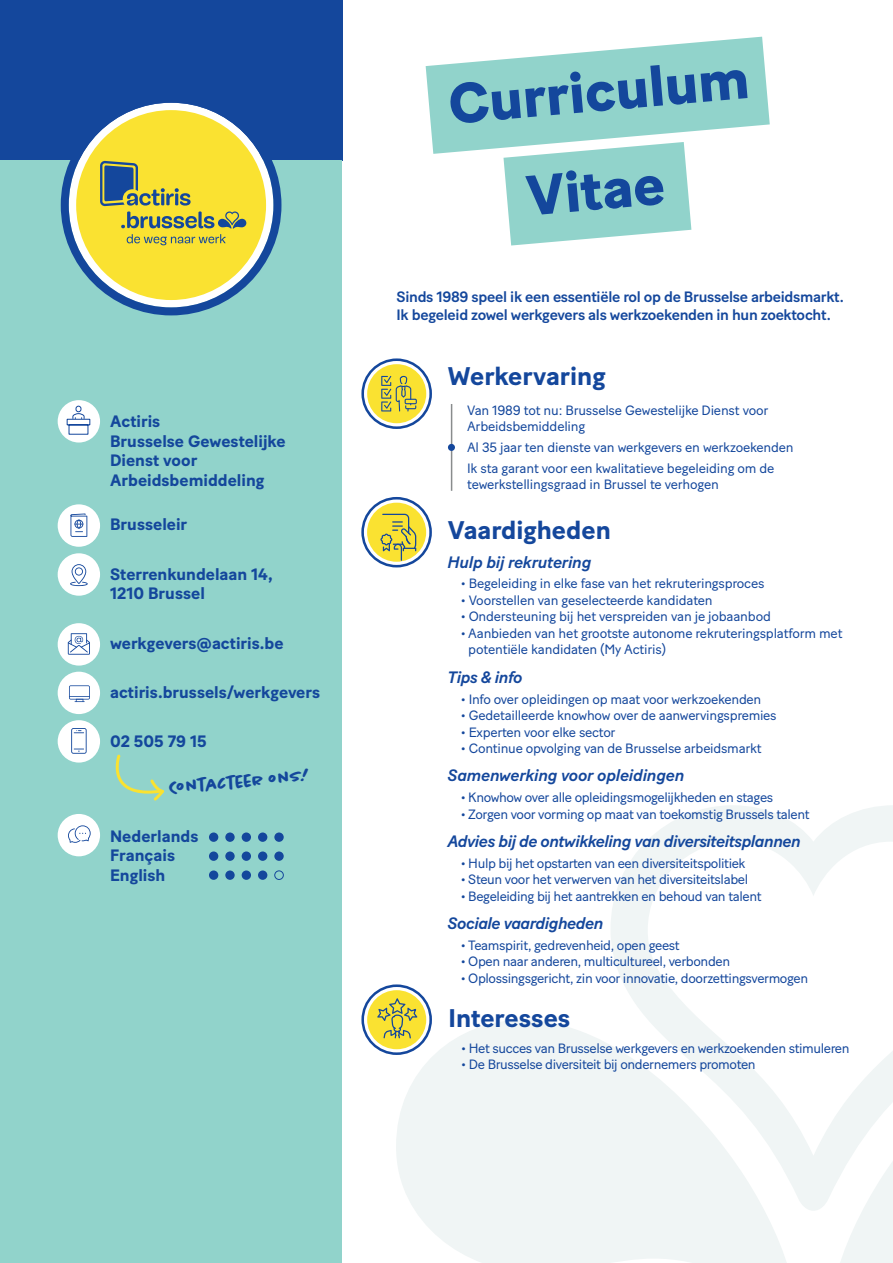
<style>
.page{position:relative;width:893px;height:1263px;background:#fff}
.page>*{position:absolute;margin:0;border:0;box-sizing:border-box;transform-origin:0 0}
.t1{font:800 56.55px/98.1px "Baton Turbo";color:#14479c;text-align:center}
.t2{font:700 25.5px "Baton Turbo";color:#14479c}
.t3{font:700 17.1px "Chantal";color:#14479c}
.t4{font:700 16.5px/19.5px "Baton Turbo";color:#14479c}
.t5{font:italic 500 16.5px "Baton Turbo";letter-spacing:-.03em;color:#14479c}
.t6{font:500 15px/18px "Baton Turbo";letter-spacing:-.02em;color:#14479c}
.t7{font:13.5px/16.5px "Baton Turbo";letter-spacing:-.025em;color:#14479c}
</style>
<div class="page">
<svg style="left:396px;top:1020px;width:391px;height:243px;fill:#f0f5f5"></svg>
<svg style="left:840px;top:1211px;width:53px;height:52px"></svg>
<svg style="left:610px;top:805px;width:283px;height:406px"></svg>
<div style="left:0;top:0;width:342px;height:161px;background:#14479c"></div>
<div style="left:0;top:161px;width:342px;height:1102px;background:#91d3cb"></div>
<div style="left:58px;top:400px;width:42px;height:42px;background:#fff;border-radius:21px"></div>
<svg style="left:58px;top:504px;width:42px;height:43px"></svg>
<svg style="left:58px;top:720px;width:42px;height:42px"></svg>
<svg style="left:58px;top:553px;width:42px;height:43px"></svg>
<svg style="left:58px;top:623px;width:42px;height:42px"></svg>
<svg style="left:58px;top:672px;width:42px;height:42px"></svg>
<svg style="left:61px;top:102px;width:220px;height:213px"></svg>
<svg style="left:58px;top:814px;width:42px;height:42px"></svg>
<svg style="left:361px;top:497px;width:71px;height:70px"></svg>
<svg style="left:361px;top:358px;width:71px;height:71px"></svg>
<svg style="left:116px;top:754px;width:48px;height:47px"></svg>
<svg style="left:361px;top:984px;width:71px;height:71px"></svg>
<div style="left:209px;top:832px;width:9px;height:10px;background:#14479c;border-radius:50%"></div>
<div style="left:209px;top:851px;width:9px;height:10px;background:#14479c;border-radius:50%"></div>
<div style="left:209px;top:870px;width:9px;height:10px;background:#14479c;border-radius:50%"></div>
<div style="left:225px;top:832px;width:10px;height:10px;background:#14479c;border-radius:50%"></div>
<div style="left:225px;top:851px;width:10px;height:10px;background:#14479c;border-radius:50%"></div>
<div style="left:225px;top:870px;width:10px;height:10px;background:#14479c;border-radius:50%"></div>
<div style="left:258px;top:832px;width:9px;height:10px;background:#14479c;border-radius:50%"></div>
<div style="left:258px;top:851px;width:9px;height:10px;background:#14479c;border-radius:50%"></div>
<div style="left:258px;top:870px;width:9px;height:10px;background:#14479c;border-radius:50%"></div>
<div style="left:242px;top:832px;width:9px;height:10px;background:#14479c;border-radius:50%"></div>
<div style="left:242px;top:851px;width:9px;height:10px;background:#14479c;border-radius:50%"></div>
<div style="left:242px;top:870px;width:9px;height:10px;background:#14479c;border-radius:50%"></div>
<div style="left:274px;top:832px;width:10px;height:10px;background:#14479c;border-radius:50%"></div>
<div style="left:274px;top:851px;width:10px;height:10px;background:#14479c;border-radius:50%"></div>
<div style="left:274px;top:870px;width:10px;height:10px;border:1px solid #14479c;border-radius:50%"></div>
<svg style="left:426px;top:37px;width:344px;height:208px"></svg>
<svg style="left:66px;top:405px;width:25px;height:30px"></svg>
<hr style="left:451px;top:404px;width:1px;height:87px;background:#898c8d">
<div style="left:448px;top:444px;width:7px;height:7px;background:#14479c;border-radius:50%"></div>
<svg style="left:69px;top:103px;width:205px;height:204px"></svg>
<p class="t4" style="left:110px;top:411px;width:177px">Actiris<br>Brusselse Gewestelijke<br>Dienst voor<br>Arbeidsbemiddeling</p>
<p class="t4" style="left:110px;top:514px;width:79px">Brusseleir</p>
<p class="t4" style="left:110px;top:563px;width:164px">Sterrenkundelaan 14,<br>1210 Brussel</p>
<p class="t4" style="left:110px;top:632px;width:175px">werkgevers@actiris.be</p>
<p class="t4" style="left:110px;top:681px;width:212px">actiris.brussels/werkgevers</p>
<p class="t4" style="left:110px;top:730px;width:98px">02 505 79 15</p>
<p class="t3" style="left:169px;top:777px;width:142px;rotate:-5deg">Contacteer ons!</p>
<p class="t4" style="left:110px;top:825px;width:90px">Nederlands<br>Français<br>English</p>
<h1 class="t1" style="left:444px;top:52px;width:303px;rotate:-5deg">Curriculum<br>Vitae</h1>
<p class="t6" style="left:397px;top:287px;width:449px">Sinds 1989 speel ik een essentiële rol op de Brusselse arbeidsmarkt.<br>Ik begeleid zowel werkgevers als werkzoekenden in hun zoektocht.</p>
<h2 class="t2" style="left:448px;top:357px;width:159px">Werkervaring</h2>
<p class="t7" style="left:467px;top:400px;width:303px">Van 1989 tot nu: Brusselse Gewestelijke Dienst voor<br>Arbeidsbemiddeling</p>
<p class="t7" style="left:467px;top:436px;width:328px;line-height:20.7px">Al 35 jaar ten dienste van werkgevers en werkzoekenden<br>Ik sta garant voor een kwalitatieve begeleiding om de</p>
<p class="t7" style="left:467px;top:475px;width:253px">tewerkstellingsgraad in Brussel te verhogen</p>
<h2 class="t2" style="left:448px;top:511px;width:164px">Vaardigheden</h2>
<p class="t5" style="left:448px;top:549px;width:145px">Hulp bij rekrutering</p>
<p class="t7" style="left:461px;top:574px;width:305px">• Begeleiding in elke fase van het rekruteringsproces</p>
<p class="t7" style="left:461px;top:591px;width:254px">• Voorstellen van geselecteerde kandidaten</p>
<p class="t7" style="left:461px;top:607px;width:312px">• Ondersteuning bij het verspreiden van je jobaanbod</p>
<p class="t7" style="left:468px;top:624px;width:376px;text-indent:-8px">• Aanbieden van het grootste autonome rekruteringsplatform met potentiële kandidaten (My Actiris)</p>
<p class="t5" style="left:448px;top:664px;width:76px">Tips &amp; info</p>
<p class="t7" style="left:461px;top:689px;width:302px">• Info over opleidingen op maat voor werkzoekenden</p>
<p class="t7" style="left:461px;top:706px;width:317px">• Gedetailleerde knowhow over de aanwervingspremies</p>
<p class="t7" style="left:461px;top:722px;width:156px">• Experten voor elke sector</p>
<p class="t7" style="left:461px;top:739px;width:302px">• Continue opvolging van de Brusselse arbeidsmarkt</p>
<p class="t5" style="left:448px;top:763px;width:238px">Samenwerking voor opleidingen</p>
<p class="t7" style="left:461px;top:788px;width:314px">• Knowhow over alle opleidingsmogelijkheden en stages</p>
<p class="t7" style="left:461px;top:804px;width:350px">• Zorgen voor vorming op maat van toekomstig Brussels talent</p>
<p class="t5" style="left:448px;top:829px;width:355px">Advies bij de ontwikkeling van diversiteitsplannen</p>
<p class="t7" style="left:461px;top:853px;width:286px">• Hulp bij het opstarten van een diversiteitspolitiek</p>
<p class="t7" style="left:461px;top:870px;width:289px">• Steun voor het verwerven van het diversiteitslabel</p>
<p class="t7" style="left:461px;top:886px;width:302px">• Begeleiding bij het aantrekken en behoud van talent</p>
<p class="t5" style="left:448px;top:911px;width:157px">Sociale vaardigheden</p>
<p class="t7" style="left:461px;top:935px;width:221px">• Teamspirit, gedrevenheid, open geest</p>
<p class="t7" style="left:461px;top:952px;width:271px">• Open naar anderen, multicultureel, verbonden</p>
<p class="t7" style="left:461px;top:968px;width:349px">• Oplossingsgericht, zin voor innovatie, doorzettingsvermogen</p>
<h2 class="t2" style="left:448px;top:998px;width:123px">Interesses</h2>
<p class="t7" style="left:461px;top:1038px;width:390px">• Het succes van Brusselse werkgevers en werkzoekenden stimuleren</p>
<p class="t7" style="left:461px;top:1055px;width:296px">• De Brusselse diversiteit bij ondernemers promoten</p>
</div>
